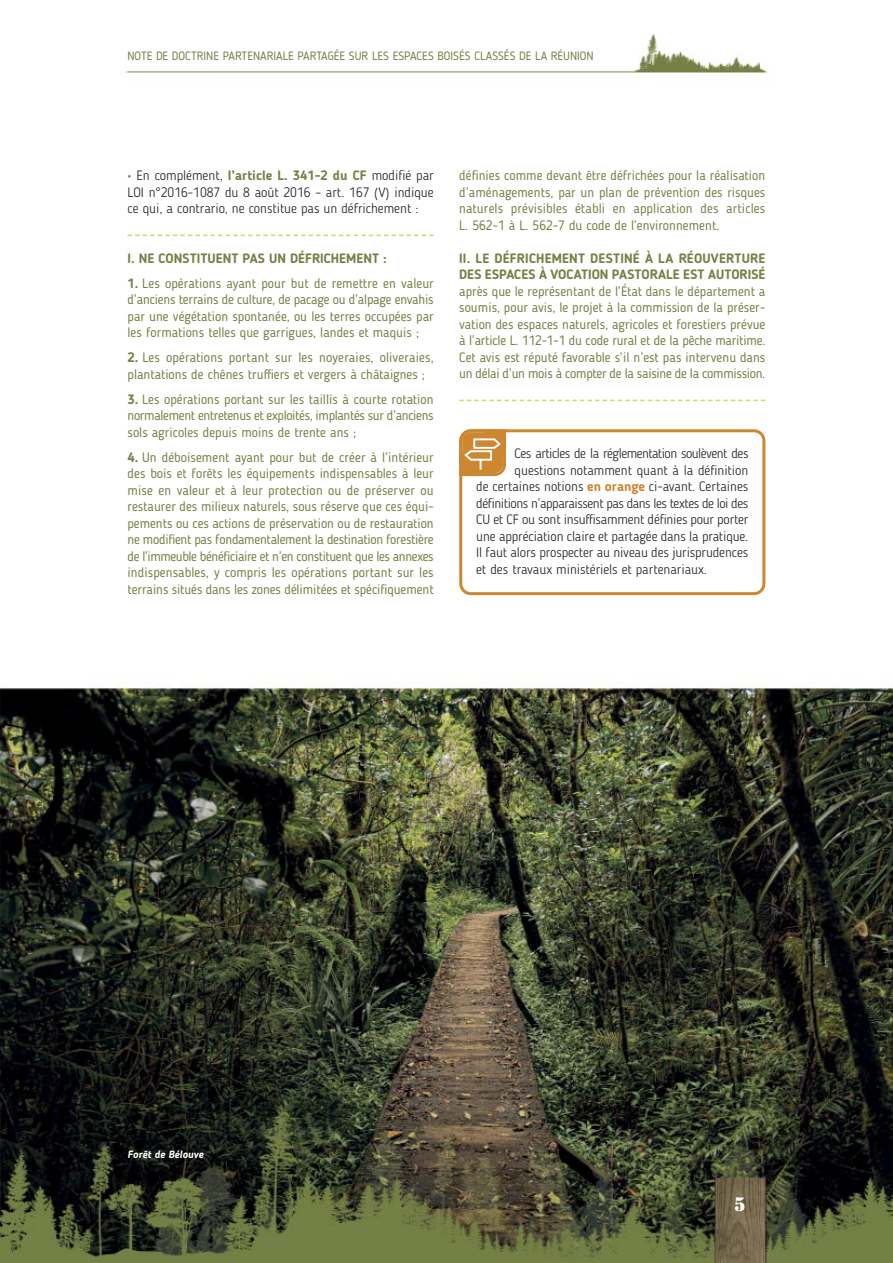
<style>
.page{position:relative;width:893px;height:1263px;background:#fff}
.page>*{position:absolute;margin:0;border:0;box-sizing:border-box;transform-origin:0 0}
.t1{font:18px "Stencil";color:#fff}
.t2{font:13.5px/16.5px "Blogger Sans";color:#758145;text-align:justify}
.t3{font:300 13.5px/16.5px "Blogger Sans";letter-spacing:-.005em;color:#272526;text-align:justify}
.t4{font:700 13.5px/16.5px "Blogger Sans";color:#758145}
.t5{font:300 13.5px "Blogger Sans";letter-spacing:-.03em;color:#272526}
.t6{font:300 13.5px "Blogger Sans";letter-spacing:-.04em;color:#272526}
.t7{font:12px "Blogger Sans";color:#758145}
.t8{font:italic 700 10.5px "Blogger Sans";color:#fff}
.s1{font-weight:700;color:#758145}
.s2{font-weight:700}
.s3{font-weight:700;color:#cd8730}
</style>
<div class="page">
<img style="left:0;top:33px;width:893px;height:1230px">
<svg style="left:128px;top:235px;width:306px;height:1px"></svg>
<svg style="left:459px;top:400px;width:306px;height:1px"></svg>
<svg style="left:459px;top:429px;width:306px;height:166px"></svg>
<svg style="left:459px;top:429px;width:47px;height:47px;background:#d4984f"></svg>
<p class="t7" style="left:128px;top:49px;width:468px">NOTE DE DOCTRINE PARTENARIALE PARTAGÉE SUR LES ESPACES BOISÉS CLASSÉS DE LA RÉUNION</p>
<p class="t3" style="left:128px;top:167px;width:308px"><span class="s1">•</span> En complément, <span class="s1">l’article L. 341-2 du CF</span> modifié par LOI n°2016-1087 du 8 août 2016 – art. 167 (V) indique ce qui, a contrario, ne constitue pas un défrichement :</p>
<p class="t4" style="left:128px;top:250px;width:261px">I. NE CONSTITUENT PAS UN DÉFRICHEMENT :</p>
<p class="t2" style="left:128px;top:275px;width:308px"><span class="s2">1.</span> Les opérations ayant pour but de remettre en valeur d’anciens terrains de culture, de pacage ou d’alpage envahis par une végétation spontanée, ou les terres occupées par les formations telles que garrigues, landes et maquis ;</p>
<p class="t2" style="left:128px;top:349px;width:308px"><span class="s2">2.</span> Les opérations portant sur les noyeraies, oliveraies, plantations de chênes truffiers et vergers à châtaignes ;</p>
<p class="t2" style="left:128px;top:391px;width:308px"><span class="s2">3.</span> Les opérations portant sur les taillis à courte rotation normalement entretenus et exploités, implantés sur d’anciens sols agricoles depuis moins de trente ans ;</p>
<p class="t2" style="left:128px;top:449px;width:308px"><span class="s2">4.</span> Un déboisement ayant pour but de créer à l’intérieur des bois et forêts les équipements indispensables à leur mise en valeur et à leur protection ou de préserver ou restaurer des milieux naturels, sous réserve que ces équi&shy;pements ou ces actions de préservation ou de restauration ne modifient pas fondamentalement la destination forestière de l’immeuble bénéficiaire et n’en constituent que les annexes indispensables, y compris les opérations portant sur les terrains situés dans les zones délimitées et spécifiquement</p>
<p class="t2" style="left:459px;top:167px;width:308px">définies comme devant être défrichées pour la réalisation d’aménagements, par un plan de prévention des risques naturels prévisibles établi en application des articles L. 562-1 à L. 562-7 du code de l’environnement.</p>
<p class="t4" style="left:459px;top:250px;width:308px">II. LE DÉFRICHEMENT DESTINÉ À LA RÉOUVERTURE<br>DES ESPACES À VOCATION PASTORALE EST AUTORISÉ</p>
<p class="t2" style="left:459px;top:283px;width:308px">après que le représentant de l’État dans le département a soumis, pour avis, le projet à la commission de la préser&shy;vation des espaces naturels, agricoles et forestiers prévue à l’article L. 112-1-1 du code rural et de la pêche maritime.<br>Cet avis est réputé favorable s’il n’est pas intervenu dans un délai d’un mois à compter de la saisine de la commission.</p>
<p class="t6" style="left:515px;top:446px;width:235px">Ces articles de la réglementation soulèvent des</p>
<p class="t3" style="left:515px;top:462px;width:235px">questions notamment quant à la définition</p>
<p class="t3" style="left:476px;top:478px;width:274px">de certaines notions <span class="s3">en orange</span> ci-avant. Certaines</p>
<p class="t5" style="left:476px;top:495px;width:274px">définitions n’apparaissent pas dans les textes de loi des</p>
<p class="t3" style="left:476px;top:511px;width:274px">CU et CF ou sont insuffisamment définies pour porter</p>
<p class="t3" style="left:476px;top:528px;width:274px">une appréciation claire et partagée dans la pratique.</p>
<p class="t3" style="left:476px;top:544px;width:274px">Il faut alors prospecter au niveau des jurisprudences</p>
<p class="t3" style="left:476px;top:561px;width:232px">et des travaux ministériels et partenariaux.</p>
<p class="t8" style="left:128px;top:1148px;width:78px">Forêt de Bélouve</p>
<h1 class="t1" style="left:734px;top:1192px;width:13px">5</h1>
</div>
